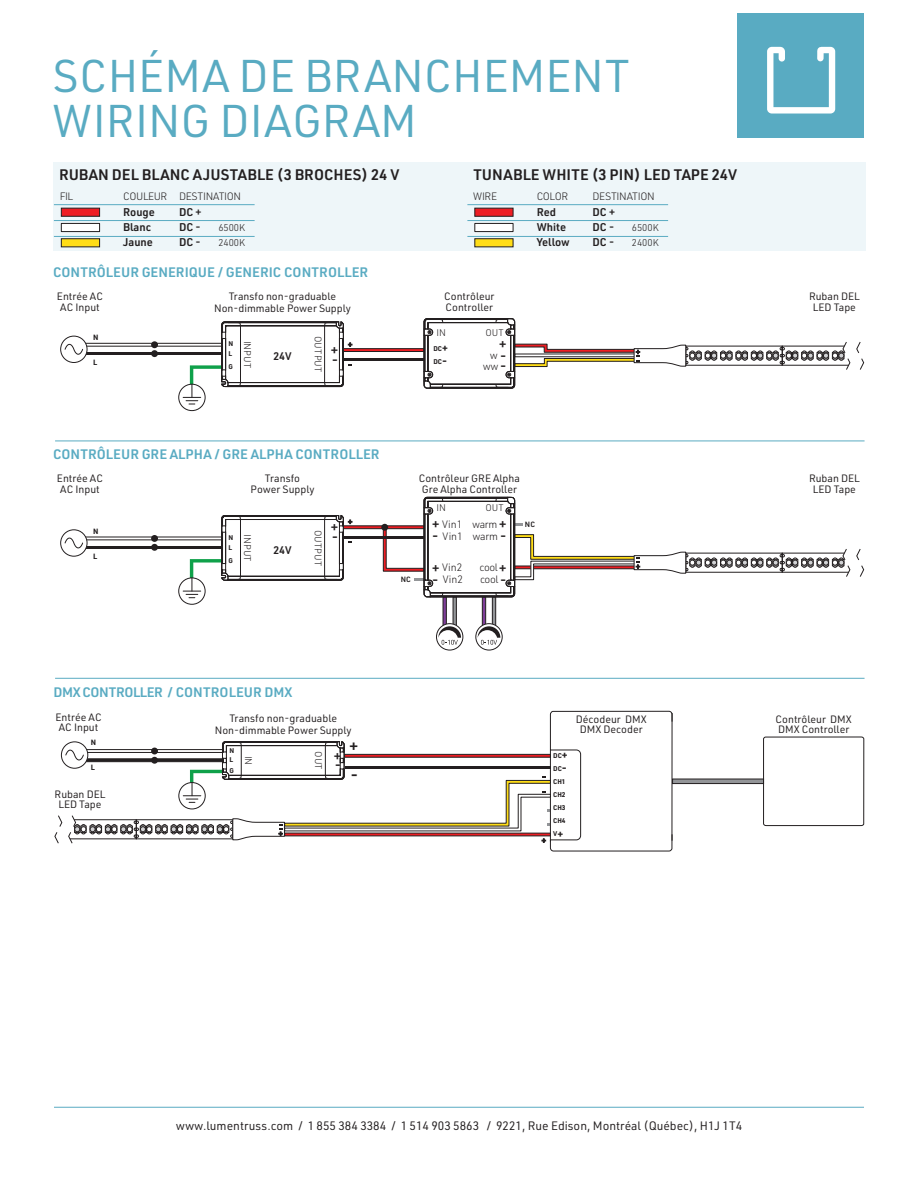
<style>
.page{position:relative;width:918px;height:1188px;background:#fff}
.page>*{position:absolute;margin:0;border:0;box-sizing:border-box;transform-origin:0 0}
.t1{font:45px/45px "URWDIN";color:#59abc2}
.t2{font:600 15px "URWDIN";color:#231f20}
.t3{font:600 13.5px "URWDIN";color:#59abc2}
.t4{font:600 13.5px "URWDIN";color:#231f20}
.t5{font:12px "URWDIN";color:#231f20}
.t6{font:600 11.1px "URWDIN";color:#231f20}
.t7{font:600 10.8px "URWDIN";color:#231f20}
.t8{font:10.5px/10.5px "URWDIN";color:#231f20;text-align:center}
.t9{font:300 10.5px/11.9px "URWDIN";letter-spacing:-.04em;color:#231f20}
.t10{font:300 9.6px "URWDIN";color:#231f20}
.t11{font:300 9.45px "URWDIN";letter-spacing:.015em;color:#231f20}
.t12{font:700 7.5px "URWDIN";color:#231f20}
.t13{font:600 7.5px "URWDIN";color:#231f20}
.t14{font:700 6.75px/13px "URWDIN";color:#231f20}
.s1{font-size:10.8px}
.s2{font-weight:600;font-size:13.5px}
</style>
<div class="page">
<div style="left:436px;top:623px;width:27px;height:27px;border:1px solid #231f20;border-radius:50%"></div>
<div style="left:475px;top:623px;width:28px;height:27px;border:1px solid #231f20;border-radius:50%"></div>
<div style="left:342px;top:526px;width:82px;height:3px;background:#ee1d23;border:1px solid #231f20"></div>
<hr style="left:343px;top:536px;width:81px;height:3px;background:#231f20">
<hr style="left:85px;top:546px;width:140px;height:3px;background:#231f20">
<hr style="left:54px;top:1107px;width:810px;height:1px;background:#59abc2">
<svg style="left:179px;top:578px;width:26px;height:26px"></svg>
<div style="left:178px;top:578px;width:28px;height:27px;border:1px solid #231f20;border-radius:50%"></div>
<svg style="left:61px;top:530px;width:26px;height:26px"></svg>
<div style="left:60px;top:529px;width:27px;height:28px;border:1px solid #231f20;border-radius:50%"></div>
<svg style="left:64px;top:535px;width:20px;height:15px"></svg>
<div style="left:151px;top:535px;width:7px;height:7px;background:#231f20;border-radius:50%"></div>
<div style="left:151px;top:544px;width:7px;height:7px;background:#231f20;border-radius:50%"></div>
<svg style="left:673px;top:779px;width:90px;height:5px"></svg>
<svg style="left:763px;top:736px;width:102px;height:90px"></svg>
<hr style="left:55px;top:678px;width:810px;height:1px;background:#59abc2">
<hr style="left:55px;top:441px;width:810px;height:1px;background:#59abc2">
<div style="left:53px;top:162px;width:813px;height:89px;background:#eef6f9"></div>
<div style="left:738px;top:14px;width:126px;height:124px;background:#59abc2"></div>
<svg style="left:767px;top:47px;width:68px;height:67px"></svg>
<hr style="left:467px;top:204px;width:201px;height:1px;background:#59abc2">
<hr style="left:467px;top:236px;width:201px;height:1px;background:#59abc2">
<hr style="left:467px;top:220px;width:201px;height:1px;background:#59abc2">
<div style="left:475px;top:208px;width:38px;height:8px;background:#ee1d23"></div>
<div style="left:475px;top:239px;width:38px;height:8px;background:#ffdd17"></div>
<div style="left:475px;top:223px;width:38px;height:9px;background:#fff;border:1px solid #231f20"></div>
<hr style="left:54px;top:204px;width:201px;height:1px;background:#59abc2">
<hr style="left:54px;top:236px;width:201px;height:1px;background:#59abc2">
<hr style="left:54px;top:220px;width:201px;height:1px;background:#59abc2">
<div style="left:61px;top:208px;width:39px;height:8px;background:#ee1d23"></div>
<div style="left:61px;top:239px;width:39px;height:8px;background:#ffdd17"></div>
<div style="left:61px;top:223px;width:39px;height:9px;background:#fff;border:1px solid #231f20"></div>
<svg style="left:383px;top:496px;width:481px;height:149px"></svg>
<svg style="left:352px;top:348px;width:71px;height:4px"></svg>
<hr style="left:343px;top:358px;width:81px;height:3px;background:#231f20">
<hr style="left:85px;top:352px;width:140px;height:3px;background:#231f20">
<svg style="left:86px;top:343px;width:97px;height:4px"></svg>
<svg style="left:179px;top:384px;width:26px;height:27px"></svg>
<div style="left:178px;top:384px;width:28px;height:27px;border:1px solid #231f20;border-radius:50%"></div>
<svg style="left:61px;top:336px;width:26px;height:27px"></svg>
<div style="left:60px;top:336px;width:27px;height:27px;border:1px solid #231f20;border-radius:50%"></div>
<svg style="left:64px;top:342px;width:20px;height:14px"></svg>
<div style="left:151px;top:341px;width:7px;height:7px;background:#231f20;border-radius:50%"></div>
<div style="left:151px;top:350px;width:7px;height:7px;background:#231f20;border-radius:50%"></div>
<svg style="left:423px;top:318px;width:441px;height:71px"></svg>
<svg style="left:55px;top:711px;width:618px;height:141px"></svg>
<svg style="left:183px;top:515px;width:169px;height:83px"></svg>
<svg style="left:183px;top:321px;width:169px;height:84px"></svg>
<h1 class="t1" style="left:52px;top:52px;width:579px">SCHÉMA DE BRANCHEMENT<br>WIRING DIAGRAM</h1>
<h2 class="t2" style="left:59px;top:164px;width:342px">RUBAN DEL BLANC AJUSTABLE (3 BROCHES) 24 V</h2>
<h2 class="t2" style="left:473px;top:164px;width:265px">TUNABLE WHITE (3 PIN) LED TAPE 24V</h2>
<p class="t9" style="left:60px;top:191px;width:15px">FIL</p>
<p class="t9" style="left:123px;top:191px;width:119px">COULEUR DESTINATION</p>
<p class="t6" style="left:123px;top:204px;width:33px">Rouge</p>
<p class="t6" style="left:179px;top:204px;width:24px">DC +</p>
<p class="t6" style="left:123px;top:219px;width:29px">Blanc</p>
<p class="t6" style="left:179px;top:219px;width:23px">DC -</p>
<p class="t10" style="left:218px;top:221px;width:28px">6500K</p>
<p class="t6" style="left:123px;top:234px;width:31px">Jaune</p>
<p class="t6" style="left:179px;top:234px;width:23px">DC -</p>
<p class="t10" style="left:218px;top:236px;width:28px">2400K</p>
<p class="t9" style="left:473px;top:191px;width:25px">WIRE</p>
<p class="t9" style="left:537px;top:191px;width:33px">COLOR</p>
<p class="t9" style="left:593px;top:191px;width:64px">DESTINATION</p>
<p class="t6" style="left:537px;top:204px;width:21px">Red</p>
<p class="t6" style="left:593px;top:204px;width:24px">DC +</p>
<p class="t6" style="left:537px;top:219px;width:31px">White</p>
<p class="t6" style="left:593px;top:219px;width:23px">DC -</p>
<p class="t10" style="left:632px;top:221px;width:28px">6500K</p>
<p class="t6" style="left:537px;top:234px;width:35px">Yellow</p>
<p class="t6" style="left:593px;top:234px;width:23px">DC -</p>
<p class="t10" style="left:632px;top:236px;width:28px">2400K</p>
<p class="t3" style="left:53px;top:263px;width:317px">CONTRÔLEUR GENERIQUE / GENERIC CONTROLLER</p>
<p class="t8" style="left:57px;top:291px;width:48px">Entrée AC<br>AC Input</p>
<p class="t12" style="left:93px;top:332px;width:7px">N</p>
<p class="t12" style="left:93px;top:357px;width:6px">L</p>
<p class="t8" style="left:214px;top:290px;width:138px;line-height:12px">Transfo non-graduable<br>Non-dimmable Power Supply</p>
<p class="t11" style="left:324px;top:336px;width:38px;rotate:90deg">OUTPUT</p>
<p class="t14" style="left:228px;top:338px;width:6px;line-height:10.2px">N<br>L</p>
<p class="t11" style="left:254px;top:341px;width:29px;rotate:90deg">INPUT</p>
<p class="t7" style="left:273px;top:349px;width:20px">24V</p>
<p class="t14" style="left:228px;top:360px;width:6px">G</p>
<p class="t8" style="left:444px;top:291px;width:52px;text-align:left">Contrôleur<br>Controller</p>
<p class="t11" style="left:436px;top:326px;width:11px">IN</p>
<p class="t11" style="left:485px;top:326px;width:20px">OUT</p>
<p class="t14" style="left:433px;top:341px;width:16px">DC<span class="s1">+<br></span>DC<span class="s1">-</span></p>
<p class="t4" style="left:499px;top:335px;width:9px">+</p>
<p class="t9" style="left:483px;top:350px;width:25px;line-height:10.6px;text-align:right">w&shy;ww<span class="s2">-</span></p>
<p class="t3" style="left:53px;top:445px;width:328px">CONTRÔLEUR GRE ALPHA / GRE ALPHA CONTROLLER</p>
<p class="t8" style="left:57px;top:473px;width:48px">Entrée AC<br>AC Input</p>
<p class="t12" style="left:93px;top:526px;width:7px">N</p>
<p class="t12" style="left:93px;top:551px;width:6px">L</p>
<p class="t8" style="left:251px;top:473px;width:65px">Transfo<br>Power Supply</p>
<p class="t14" style="left:228px;top:532px;width:6px;line-height:10.2px">N<br>L</p>
<p class="t14" style="left:228px;top:554px;width:6px">G</p>
<p class="t11" style="left:254px;top:534px;width:29px;rotate:90deg">INPUT</p>
<p class="t7" style="left:273px;top:543px;width:20px">24V</p>
<p class="t11" style="left:324px;top:530px;width:38px;rotate:90deg">OUTPUT</p>
<p class="t13" style="left:401px;top:574px;width:12px">NC</p>
<p class="t8" style="left:419px;top:473px;width:103px;text-align:left">Contrôleur GRE Alpha<br>Gre Alpha Controller</p>
<p class="t11" style="left:436px;top:502px;width:11px">IN</p>
<p class="t11" style="left:485px;top:502px;width:20px">OUT</p>
<p class="t9" style="left:432px;top:518px;width:32px"><span class="s2">+</span> Vin1</p>
<p class="t9" style="left:432px;top:530px;width:32px"><span class="s2">-</span> Vin1</p>
<p class="t9" style="left:432px;top:561px;width:32px"><span class="s2">+</span> Vin2</p>
<p class="t9" style="left:432px;top:573px;width:32px"><span class="s2">-</span> Vin2</p>
<p class="t9" style="left:472px;top:518px;width:36px">warm <span class="s2">+</span></p>
<p class="t13" style="left:525px;top:519px;width:12px">NC</p>
<p class="t9" style="left:473px;top:530px;width:35px">warm <span class="s2">-</span></p>
<p class="t9" style="left:480px;top:561px;width:28px">cool <span class="s2">+ </span>cool <span class="s2">-</span></p>
<p class="t8" style="left:809px;top:291px;width:52px">Ruban DEL<br>LED Tape</p>
<p class="t8" style="left:809px;top:473px;width:52px">Ruban DEL<br>LED Tape</p>
<p class="t3" style="left:53px;top:683px;width:241px">DMX CONTROLLER / CONTROLEUR DMX</p>
<p class="t8" style="left:56px;top:711px;width:48px">Entrée AC<br>AC Input</p>
<p class="t12" style="left:91px;top:738px;width:7px">N</p>
<p class="t12" style="left:91px;top:762px;width:6px">L</p>
<p class="t8" style="left:55px;top:788px;width:52px">Ruban DEL<br>LED Tape</p>
<p class="t8" style="left:215px;top:712px;width:138px;line-height:12px">Transfo non-graduable<br>Non-dimmable Power Supply</p>
<p class="t14" style="left:230px;top:746px;width:6px;line-height:8.7px">N<br>L</p>
<p class="t14" style="left:229px;top:764px;width:6px">G</p>
<p class="t11" style="left:255px;top:756px;width:11px;rotate:90deg">IN</p>
<p class="t11" style="left:325px;top:751px;width:20px;rotate:90deg">OUT</p>
<p class="t14" style="left:553px;top:749px;width:16px">DC<span class="s1">+<br></span>DC<span class="s1">-<br></span>CH1<br>CH2<br>CH3<br>CH4<br>V<span class="s1">+</span></p>
<p class="t8" style="left:576px;top:713px;width:72px">Décodeur DMX<br>DMX Decoder</p>
<p class="t8" style="left:776px;top:713px;width:78px;text-align:left">Contrôleur DMX<br>DMX Controller</p>
<p class="t5" style="left:176px;top:1118px;width:568px">www.lumentruss.com / 1 855 384 3384 / 1 514 903 5863 / 9221, Rue Edison, Montréal (Québec), H1J 1T4</p>
</div>
